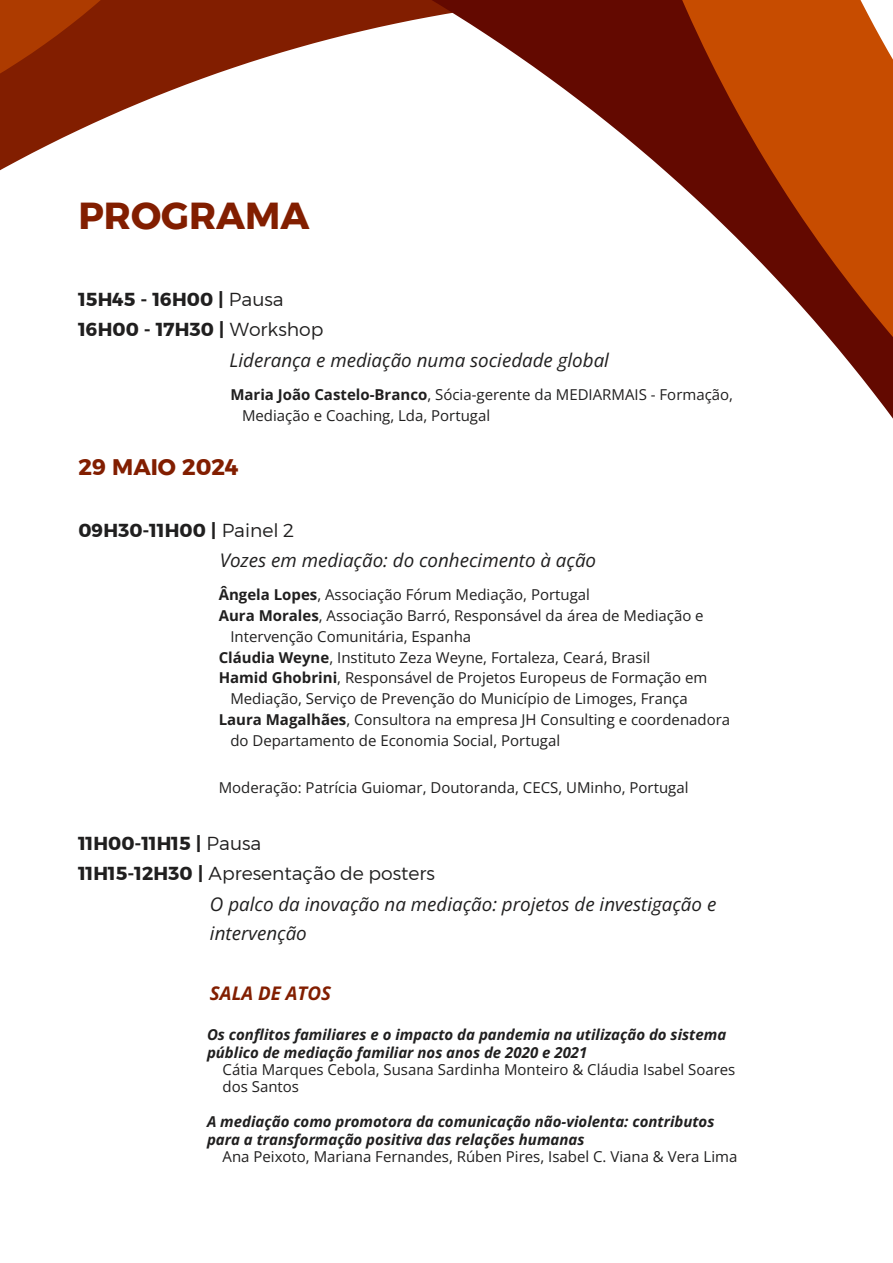
<style>
.page{position:relative;width:893px;height:1263px;background:#fff}
.page>*{position:absolute;margin:0;border:0;box-sizing:border-box;transform-origin:0 0}
.t1{font:37.5px "Kief Montaser Bold";color:#821e00}
.t2{font:22.5px "Kief Montaser Bold";color:#821e00}
.t3{font:italic 18.75px/29.8px "Open Sans";color:#201f1f}
.t4{font:18.75px/29.8px "Kief Montaser Bold";color:#201f1f}
.t5{font:18.75px "Kief Montaser Light";color:#201f1f}
.t6{font:italic 700 18.75px "Open Sans";color:#821e00}
.t7{font:15px/20.9px "Open Sans";color:#201f1f}
.t8{font:italic 700 15px/17.4px "Open Sans";color:#201f1f}
.s1{font-family:"Kief Montaser Light"}
.s2{font-weight:700}
.s3{font-family:"Kief Montaser Bold"}
</style>
<div class="page">
<svg style="left:0;top:0;width:580px;height:171px"></svg>
<svg style="left:0;top:0;width:202px;height:160px"></svg>
<svg style="left:580px;top:0;width:313px;height:419px"></svg>
<h1 class="t1" style="left:78px;top:193px;width:232px">PROGRAMA</h1>
<p class="t4" style="left:78px;top:285px;width:247px">15H45 - 16H00 | <span class="s1">Pausa<br></span>16H00 - 17H30 | <span class="s1">Workshop</span></p>
<p class="t3" style="left:229px;top:345px;width:381px">Liderança e mediação numa sociedade global</p>
<p class="t7" style="left:242px;top:384px;width:492px;text-indent:-12px"><span class="s2">Maria João Castelo-Branco</span>, Sócia-gerente da MEDIARMAIS - Formação,<br>Mediação e Coaching, Lda, Portugal</p>
<h2 class="t2" style="left:78px;top:453px;width:162px">29 MAIO 2024</h2>
<p class="t4" style="left:78px;top:515px;width:217px">09H30-11H00 | <span class="s1">Painel 2</span></p>
<p class="t3" style="left:220px;top:545px;width:378px">Vozes em mediação: do conhecimento à ação</p>
<p class="t7" style="left:219px;top:584px;width:373px"><span class="s2">Ângela Lopes</span>, Associação Fórum Mediação, Portugal</p>
<p class="t7" style="left:219px;top:605px;width:486px"><span class="s2">Aura Morales</span>, Associação Barró, Responsável da área de Mediação e</p>
<p class="t7" style="left:230px;top:625px;width:242px">Intervenção Comunitária, Espanha</p>
<p class="t7" style="left:219px;top:646px;width:433px"><span class="s2">Cláudia Weyne</span>, Instituto Zeza Weyne, Fortaleza, Ceará, Brasil</p>
<p class="t7" style="left:219px;top:667px;width:490px"><span class="s2">Hamid Ghobrini</span>, Responsável de Projetos Europeus de Formação em</p>
<p class="t7" style="left:230px;top:688px;width:459px">Mediação, Serviço de Prevenção do Município de Limoges, França</p>
<p class="t7" style="left:219px;top:709px;width:513px"><span class="s2">Laura Magalhães</span>, Consultora na empresa JH Consulting e coordenadora</p>
<p class="t7" style="left:230px;top:729px;width:331px">do Departamento de Economia Social, Portugal</p>
<p class="t7" style="left:219px;top:776px;width:471px">Moderação: Patrícia Guiomar, Doutoranda, CECS, UMinho, Portugal</p>
<p class="t4" style="left:78px;top:828px;width:184px">11H00-11H15 | <span class="s1">Pausa</span></p>
<p class="t5" style="left:78px;top:861px;width:358px"><span class="s3">11H15-12H30 |</span> Apresentação de posters</p>
<p class="t3" style="left:210px;top:888px;width:508px">O palco da inovação na mediação: projetos de investigação e intervenção</p>
<p class="t6" style="left:210px;top:980px;width:123px">SALA DE ATOS</p>
<p class="t8" style="left:207px;top:1025px;width:521px">Os conflitos familiares e o impacto da pandemia na utilização do sistema público de mediação familiar nos anos de 2020 e 2021</p>
<p class="t7" style="left:223px;top:1060px;width:514px;line-height:17.4px">Cátia Marques Cebola, Susana Sardinha Monteiro &amp; Cláudia Isabel Soares dos Santos</p>
<p class="t8" style="left:207px;top:1113px;width:509px">A mediação como promotora da comunicação não-violenta: contributos para a transformação positiva das relações humanas</p>
<p class="t7" style="left:223px;top:1146px;width:516px">Ana Peixoto, Mariana Fernandes, Rúben Pires, Isabel C. Viana &amp; Vera Lima</p>
</div>
